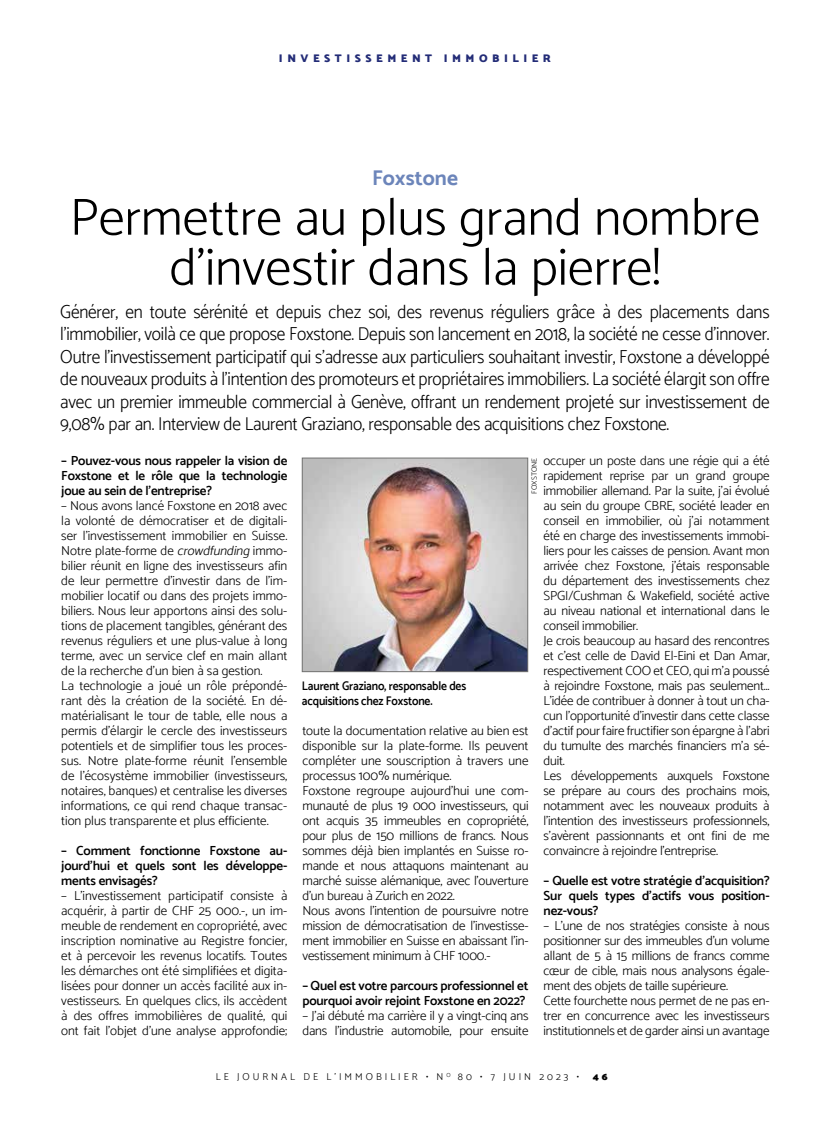
<style>
.page{position:relative;width:830px;height:1134px;background:#fff}
.page>*{position:absolute;margin:0;border:0;box-sizing:border-box;transform-origin:0 0}
.t1{font:300 52.5px/50px "Catamaran";color:#000;text-align:center}
.t2{font:700 21.25px "Catamaran";color:#6c85ba}
.t3{font:300 18.75px/22.5px "Catamaran";letter-spacing:-.01em;color:#000;text-align:justify;scale:.93 1}
.t4{font:300 13.12px/15px "Catamaran";letter-spacing:-.01em;color:#000}
.t5{font:600 13.12px/15px "Catamaran";letter-spacing:-.01em;color:#000;text-align:justify}
.t6{font:600 12.5px/15px "Catamaran";letter-spacing:-.01em;color:#000;scale:.92 1}
.t7{font:900 11.25px "Catamaran";letter-spacing:.4em;color:#232c77}
.t8{font:300 10px "Catamaran";letter-spacing:.3em;color:#000}
.t9{font:900 10px "Catamaran";color:#000}
.t10{font:300 7.5px "Catamaran";letter-spacing:.01em;color:#000}
.s1{font-style:italic}
</style>
<div class="page">
<img style="left:304px;top:460px;width:222px;height:210px">
<div style="left:302px;top:458px;width:226px;height:214px;border:1px solid #727271"></div>
<p class="t7" style="left:279px;top:51px;width:273px">INVESTISSEMENT IMMOBILIER</p>
<h2 class="t2" style="left:372px;top:165px;width:87px">Foxstone</h2>
<h1 class="t1" style="left:70px;top:192px;width:691px">Permettre au plus grand nombre d’investir dans la pierre!</h1>
<p class="t3" style="left:60px;top:300px;width:764px">Générer, en toute sérénité et depuis chez soi, des revenus réguliers grâce à des placements dans l’immobilier, voilà ce que propose Foxstone. Depuis son lancement en 2018, la société ne cesse d’innover.<br>Outre l’investissement participatif qui s’adresse aux particuliers souhaitant investir, Foxstone a développé de nouveaux produits à l’intention des promoteurs et propriétaires immobiliers. La société élargit son offre avec un premier immeuble commercial à Genève, offrant un rendement projeté sur investissement de 9,08% par an. Interview de Laurent Graziano, responsable des acquisitions chez Foxstone.</p>
<p class="t5" style="left:61px;top:453px;width:227px">– Pouvez-vous nous rappeler la vision de Foxstone et le rôle que la technologie joue au sein de l’entreprise?</p>
<p class="t4" style="left:61px;top:498px;width:227px">– Nous avons lancé Foxstone en 2018 avec la volonté de démocratiser et de digitali&shy;ser l’investissement immobilier en Suisse.<br>Notre plate-forme de <span class="s1">crowdfunding</span>immo&shy;bilier réunit en ligne des investisseurs afin de leur permettre d’investir dans de l’im&shy;mobilier locatif ou dans des projets immo&shy;biliers. Nous leur apportons ainsi des solu&shy;tions de placement tangibles, générant des revenus réguliers et une plus-value à long terme, avec un service clef en main allant de la recherche d’un bien à sa gestion.<br>La technologie a joué un rôle prépondé&shy;rant dès la création de la société. En dé&shy;matérialisant le tour de table, elle nous a permis d’élargir le cercle des investisseurs potentiels et de simplifier tous les proces&shy;sus. Notre plate-forme réunit l’ensemble de l’écosystème immobilier (investisseurs, notaires, banques) et centralise les diverses informations, ce qui rend chaque transac&shy;tion plus transparente et plus efficiente.</p>
<p class="t5" style="left:61px;top:843px;width:227px">– Comment fonctionne Foxstone au&shy;jourd’hui et quels sont les développe&shy;ments envisagés?</p>
<p class="t4" style="left:61px;top:888px;width:227px;text-align:justify">– L’investissement participatif consiste à acquérir, à partir de CHF 25 000.-, un im&shy;meuble de rendement en copropriété, avec inscription nominative au Registre foncier, et à percevoir les revenus locatifs. Toutes les démarches ont été simplifiées et digita&shy;lisées pour donner un accès facilité aux in&shy;vestisseurs. En quelques clics, ils accèdent à des offres immobilières de qualité, qui ont fait l’objet d’une analyse approfondie;</p>
<p class="t4" style="left:543px;top:453px;width:227px">occuper un poste dans une régie qui a été rapidement reprise par un grand groupe immobilier allemand. Par la suite, j’ai évolué au sein du groupe CBRE, société leader en conseil en immobilier, où j’ai notamment été en charge des investissements immobi&shy;liers pour les caisses de pension. Avant mon arrivée chez Foxstone, j’étais responsable du département des investissements chez SPGI/Cushman &amp; Wakefield, société active au niveau national et international dans le conseil immobilier.<br>Je crois beaucoup au hasard des rencontres et c’est celle de David El-Eini et Dan Amar, respectivement COO et CEO, qui m’a poussé à rejoindre Foxstone, mais pas seulement… L’idée de contribuer à donner à tout un cha&shy;cun l’opportunité d’investir dans cette classe d’actif pour faire fructifier son épargne à l’abri du tumulte des marchés financiers m’a sé&shy;duit.<br>Les développements auxquels Foxstone se prépare au cours des prochains mois, notamment avec les nouveaux produits à l’intention des investisseurs professionnels, s’avèrent passionnants et ont fini de me convaincre à rejoindre l’entreprise.</p>
<p class="t5" style="left:543px;top:873px;width:227px">– Quelle est votre stratégie d’acquisition?<br>Sur quels types d’actifs vous position&shy;nez-vous?</p>
<p class="t4" style="left:543px;top:918px;width:227px">– L’une de nos stratégies consiste à nous positionner sur des immeubles d’un volume allant de 5 à 15 millions de francs comme cœur de cible, mais nous analysons égale&shy;ment des objets de taille supérieure.<br>Cette fourchette nous permet de ne pas en&shy;trer en concurrence avec les investisseurs institutionnels et de garder ainsi un avantage</p>
<p class="t10" style="left:529px;top:494px;width:38px;rotate:-90deg">FOXSTONE</p>
<p class="t6" style="left:302px;top:678px;width:180px">Laurent Graziano, responsable des acquisitions chez Foxstone.</p>
<p class="t4" style="left:302px;top:723px;width:227px">toute la documentation relative au bien est disponible sur la plate-forme. Ils peuvent compléter une souscription à travers une processus 100% numérique.<br>Foxstone regroupe aujourd’hui une com&shy;munauté de plus 19 000 investisseurs, qui ont acquis 35 immeubles en copropriété, pour plus de 150 millions de francs. Nous sommes déjà bien implantés en Suisse ro&shy;mande et nous attaquons maintenant au marché suisse alémanique, avec l’ouverture d’un bureau à Zurich en 2022.<br>Nous avons l’intention de poursuivre notre mission de démocratisation de l’investisse&shy;ment immobilier en Suisse en abaissant l’in&shy;vestissement minimum à CHF 1000.-</p>
<p class="t5" style="left:302px;top:978px;width:227px">– Quel est votre parcours professionnel et pourquoi avoir rejoint Foxstone en 2022?</p>
<p class="t4" style="left:302px;top:1008px;width:227px">– J’ai débuté ma carrière il y a vingt-cinq ans dans l’industrie automobile, pour ensuite</p>
<p class="t8" style="left:216px;top:1071px;width:364px">LE JOURNAL DE L’IMMOBILIER • N <sup>O</sup> 80 • 7 JUIN 2023 •</p>
<p class="t9" style="left:592px;top:1071px;width:16px">4 6</p>
</div>
